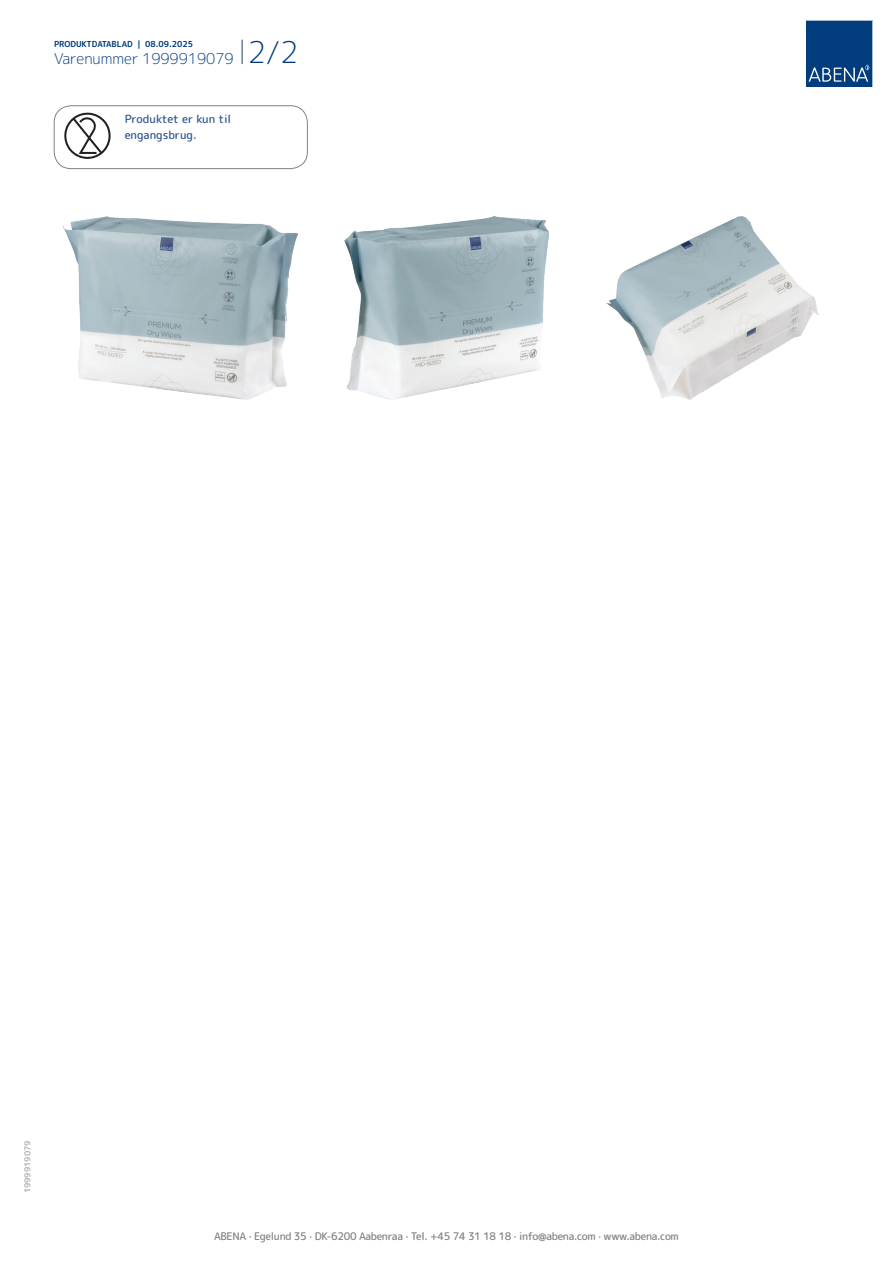
<style>
.page{position:relative;width:893px;height:1263px;background:#fff}
.page>*{position:absolute;margin:0;border:0;box-sizing:border-box;transform-origin:0 0}
.t1{font:300 15px "Rounded Mplus 1 c";color:#013d7d}
.t2{font:500 11.25px/16.5px "Rounded Mplus 1 c";color:#305691}
.t3{font:500 10.5px "Rounded Mplus 1 c";letter-spacing:-.03em;color:#808285}
.t4{font:700 8.25px "Rounded Mplus 1 c";color:#013d7d}
.t5{font:700 8.25px "Rounded Mplus 1 c";color:#b2b3b7}
.s1{font-size:30px}
</style>
<div class="page">
<svg style="left:242px;top:40px;width:1px;height:24px"></svg>
<svg style="left:806px;top:20px;width:67px;height:67px;background:#144b86"></svg>
<svg style="left:64px;top:113px;width:47px;height:46px"></svg>
<div style="left:54px;top:106px;width:254px;height:63px;border:1px solid #808285;border-radius:17px"></div>
<img style="left:63px;top:217px;width:235px;height:182px">
<img style="left:344px;top:217px;width:205px;height:182px">
<img style="left:606px;top:217px;width:212px;height:182px">
<p class="t4" style="left:54px;top:38px;width:141px">PRODUKTDATABLAD | 08.09.2025</p>
<h1 class="t1" style="left:54px;top:48px;width:246px">Varenummer 1999919079 <span class="s1">2/2</span></h1>
<p class="t2" style="left:125px;top:110px;width:108px">Produktet er kun til engangsbrug.</p>
<p class="t5" style="left:22px;top:1193px;width:54px;rotate:-90deg">1999919079</p>
<p class="t3" style="left:214px;top:1229px;width:466px">ABENA · Egelund 35 · DK-6200 Aabenraa · Tel. +45 74 31 18 18 · info@abena.com · www.abena.com</p>
</div>
